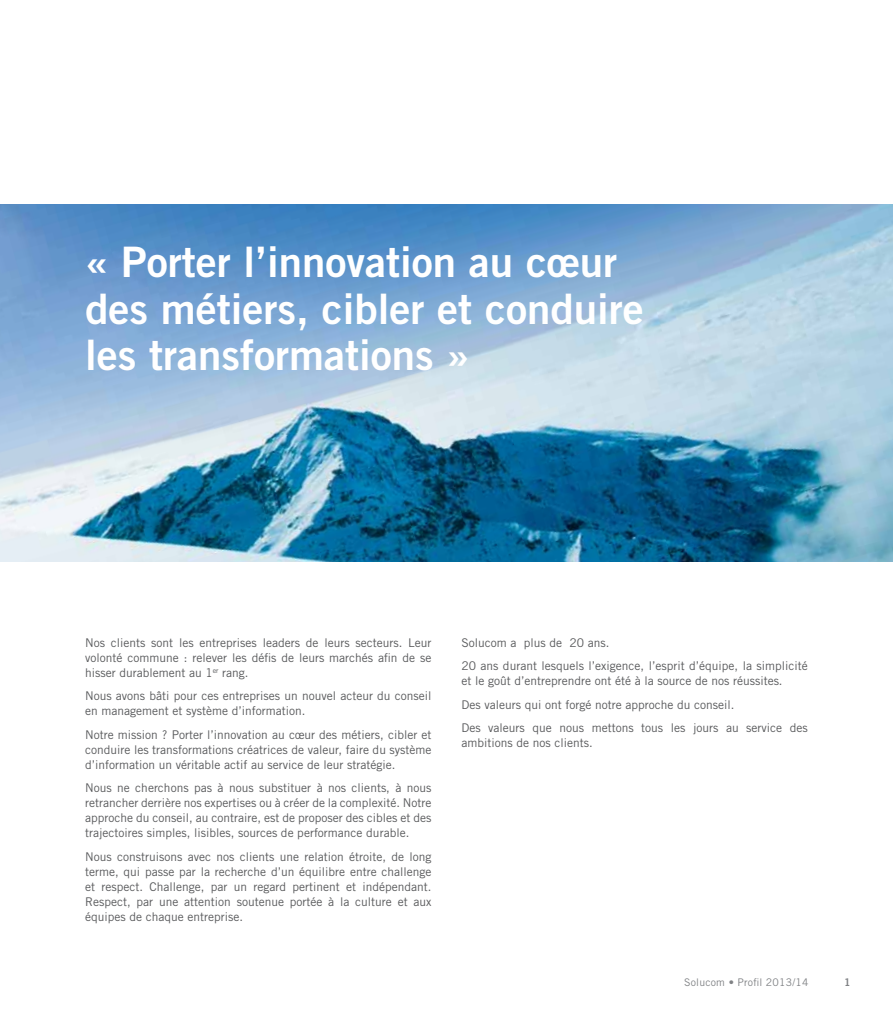
<style>
.page{position:relative;width:893px;height:1021px;background:#fff}
.page>*{position:absolute;margin:0;border:0;box-sizing:border-box;transform-origin:0 0}
.t1{font:42px/46.5px "Trade Gothic LT Std Bd 2";color:#fff}
.t2{font:12px/15px "Trade Gothic LT Std";color:#58595b;text-align:justify}
.t3{font:10.5px "Trade Gothic LT Std";letter-spacing:.02em;color:#808285}
.t4{font:10.5px "Trade Gothic LT Std Bd 2";color:#808285}
</style>
<div class="page">
<img style="left:0;top:204px;width:893px;height:357px">
<h1 class="t1" style="left:85px;top:238px;width:560px">« Porter l’innovation au cœur des métiers, cibler et conduire les transformations »</h1>
<p class="t2" style="left:85px;top:635px;width:348px">Nos clients sont les entreprises leaders de leurs secteurs. Leur volonté commune : relever les défis de leurs marchés afin de se hisser durablement au 1<sup>er</sup> rang.</p>
<p class="t2" style="left:85px;top:688px;width:348px">Nous avons bâti pour ces entreprises un nouvel acteur du conseil en management et système d’information.</p>
<p class="t2" style="left:85px;top:727px;width:348px">Notre mission ? Porter l’innovation au cœur des métiers, cibler et conduire les transformations créatrices de valeur, faire du système d’information un véritable actif au service de leur stratégie.</p>
<p class="t2" style="left:85px;top:780px;width:348px">Nous ne cherchons pas à nous substituer à nos clients, à nous retrancher derrière nos expertises ou à créer de la complexité. Notre approche du conseil, au contraire, est de proposer des cibles et des trajectoires simples, lisibles, sources de performance durable.</p>
<p class="t2" style="left:85px;top:849px;width:348px">Nous construisons avec nos clients une relation étroite, de long terme, qui passe par la recherche d’un équilibre entre challenge et respect. Challenge, par un regard pertinent et indépendant.<br>Respect, par une attention soutenue portée à la culture et aux équipes de chaque entreprise.</p>
<p class="t2" style="left:461px;top:630px;width:348px;line-height:23.5px">Solucom a plus de 20 ans.<br>20 ans durant lesquels l’exigence, l’esprit d’équipe, la simplicité</p>
<p class="t2" style="left:461px;top:669px;width:348px;line-height:23.5px;text-align:left">et le goût d’entreprendre ont été à la source de nos réussites.<br>Des valeurs qui ont forgé notre approche du conseil.<br>Des valeurs que nous mettons tous les jours au service des</p>
<p class="t2" style="left:461px;top:735px;width:133px">ambitions de nos clients.</p>
<p class="t3" style="left:684px;top:975px;width:126px">Solucom • Profil 2013/14</p>
<p class="t4" style="left:844px;top:975px;width:8px">1</p>
</div>
